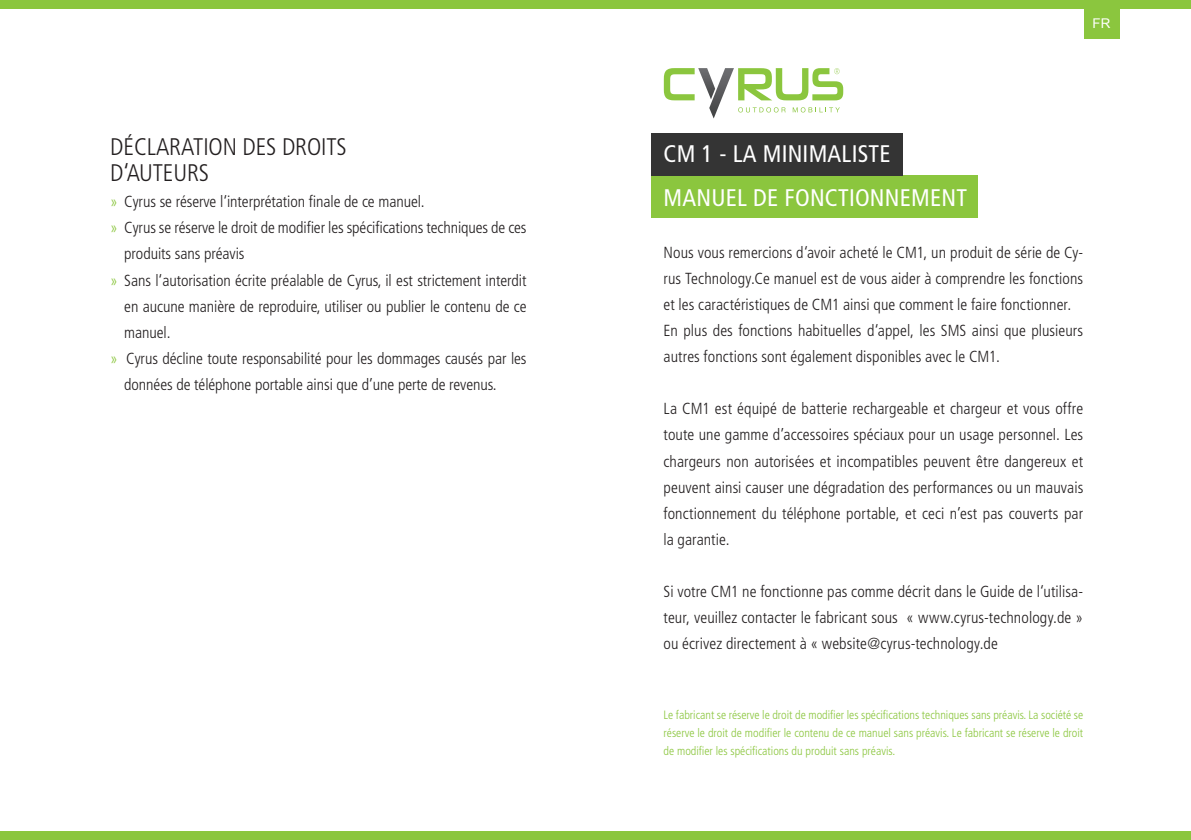
<style>
.page{position:relative;width:1191px;height:840px;background:#fff}
.page>*{position:absolute;margin:0;border:0;box-sizing:border-box;transform-origin:0 0}
.t1{font:condensed 24px/44px "Frutiger LT Std";letter-spacing:.01em;color:#fff}
.t2{font:300 condensed 24px/26px "Frutiger LT Std";letter-spacing:-.005em;color:#231f20}
.t3{font:300 condensed 16px/26px "Frutiger LT Std";letter-spacing:-.005em;color:#231f20;text-align:justify}
.t4{font:13.4px "Arial";color:#fff}
.t5{font:300 condensed 12px/18px "Frutiger LT Std";color:#8bc63e;text-align:justify}
.s1{color:#8bc63e}
</style>
<div class="page">
<div style="left:651px;top:175px;width:326px;height:43px;background:#8bc63e"></div>
<div style="left:651px;top:133px;width:252px;height:43px;background:#343434"></div>
<svg style="left:664px;top:68px;width:179px;height:50px"></svg>
<div style="left:0;top:0;width:1191px;height:9px;background:#8bc63e"></div>
<div style="left:1084px;top:3px;width:36px;height:35px;background:#8bc63e"></div>
<div style="left:0;top:831px;width:1191px;height:8px;background:#8bc63e"></div>
<h1 class="t2" style="left:110px;top:134px;width:238px">DÉCLARATION DES DROITS<br>D‘AUTEURS</h1>
<p class="t3" style="left:110px;top:189px;width:316px"><span class="s1">»</span> Cyrus se réserve l‘interprétation finale de ce manuel.</p>
<p class="t3" style="left:110px;top:215px;width:418px"><span class="s1">»</span> Cyrus se réserve le droit de modifier les spécifications techniques de ces</p>
<p class="t3" style="left:124px;top:241px;width:122px">produits sans préavis</p>
<p class="t3" style="left:110px;top:267px;width:418px"><span class="s1">»</span> Sans l‘autorisation écrite préalable de Cyrus, il est strictement interdit</p>
<p class="t3" style="left:124px;top:293px;width:404px">en aucune manière de reproduire, utiliser ou publier le contenu de ce</p>
<p class="t3" style="left:124px;top:319px;width:48px">manuel.</p>
<p class="t3" style="left:110px;top:345px;width:418px"><span class="s1">»</span> Cyrus décline toute responsabilité pour les dommages causés par les</p>
<p class="t3" style="left:124px;top:371px;width:374px">données de téléphone portable ainsi que d’une perte de revenus.</p>
<p class="t4" style="left:1092px;top:14px;width:19px">FR</p>
<h1 class="t1" style="left:663px;top:132px;width:305px">CM 1 - LA MINIMALISTE<br>MANUEL DE FONCTIONNEMENT</h1>
<p class="t3" style="left:663px;top:240px;width:421px;text-align:left">Nous vous remercions d‘avoir acheté le CM1, un produit de série de Cy&shy;rus Technology.Ce manuel est de vous aider à comprendre les fonctions et les caractéristiques de CM1 ainsi que comment le faire fonctionner.<br>En plus des fonctions habituelles d‘appel, les SMS ainsi que plusieurs autres fonctions sont également disponibles avec le CM1.</p>
<p class="t3" style="left:663px;top:396px;width:421px">La CM1 est équipé de batterie rechargeable et chargeur et vous offre toute une gamme d’accessoires spéciaux pour un usage personnel. Les chargeurs non autorisées et incompatibles peuvent être dangereux et peuvent ainsi causer une dégradation des performances ou un mauvais fonctionnement du téléphone portable, et ceci n’est pas couverts par la garantie.</p>
<p class="t3" style="left:663px;top:578px;width:421px">Si votre CM1 ne fonctionne pas comme décrit dans le Guide de l‘utilisa&shy;teur, veuillez contacter le fabricant sous « www.cyrus-technology.de » ou écrivez directement à « website@cyrus-technology.de</p>
<p class="t5" style="left:663px;top:705px;width:421px">Le fabricant se réserve le droit de modifier les spécifications techniques sans préavis. La société se réserve le droit de modifier le contenu de ce manuel sans préavis. Le fabricant se réserve le droit de modifier les spécifications du produit sans préavis.</p>
</div>
